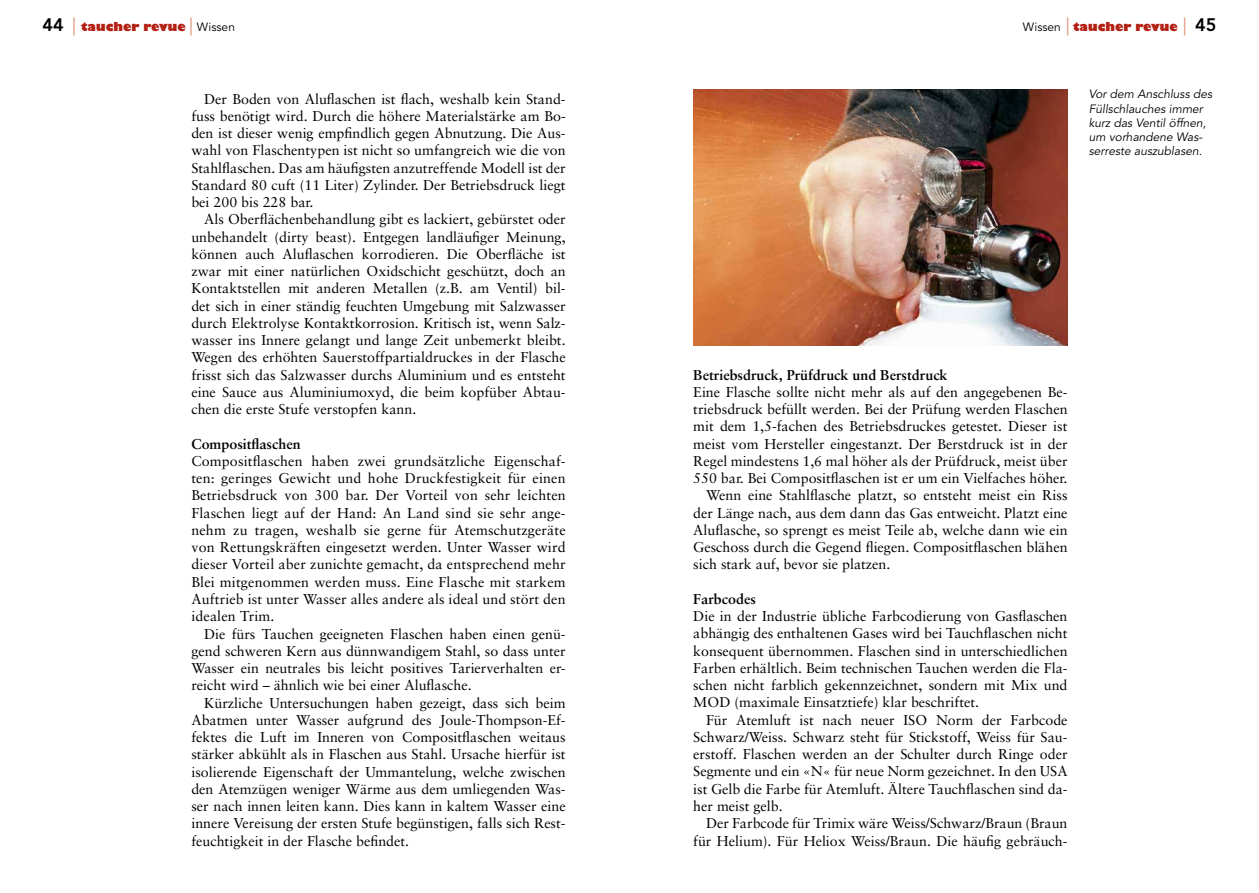
<style>
.page{position:relative;width:1259px;height:893px;background:#fff}
.page>*{position:absolute;margin:0;border:0;box-sizing:border-box;transform-origin:0 0}
.t1{font:14.25px/17.2px "Sabon";color:#000;text-align:justify}
.t2{font:700 14.25px "Sabon";color:#000}
.t3{font:italic 12px/14.2px "Avenir";color:#000}
.t4{font:800 12px "Gill Sans";color:#b42013}
.s1{font-family:"Avenir";font-size:18px;color:#000}
.s2{font-family:"Avenir";font-weight:400;font-size:18px;color:#dd8f75}
.s3{font-family:"Avenir";font-weight:400;color:#000}
</style>
<div class="page">
<img style="left:693px;top:89px;width:374px;height:256px">
<p class="t4" style="left:43px;top:19px;width:194px"><span class="s1">44</span> <span class="s2">|</span> taucher revue <span class="s2">|</span> <span class="s3">Wissen</span></p>
<p class="t1" style="left:191px;top:90px;width:376px;text-indent:13px">Der Boden von Aluflaschen ist flach, weshalb kein Stand&shy;fuss benötigt wird. Durch die höhere Materialstärke am Bo&shy;den ist dieser wenig empfindlich gegen Abnutzung. Die Aus&shy;wahl von Flaschentypen ist nicht so umfangreich wie die von Stahlflaschen. Das am häufigsten anzutreffende Modell ist der Standard 80 cuft (11 Liter) Zylinder. Der Betriebsdruck liegt bei 200 bis 228 bar.</p>
<p class="t1" style="left:191px;top:211px;width:376px;text-indent:13px">Als Oberflächenbehandlung gibt es lackiert, gebürstet oder unbehandelt (dirty beast). Entgegen landläufiger Meinung, können auch Aluflaschen korrodieren. Die Oberfläche ist zwar mit einer natürlichen Oxidschicht geschützt, doch an Kontaktstellen mit anderen Metallen (z.B. am Ventil) bil&shy;det sich in einer ständig feuchten Umgebung mit Salzwasser durch Elektrolyse Kontaktkorrosion. Kritisch ist, wenn Salz&shy;wasser ins Innere gelangt und lange Zeit unbemerkt bleibt.<br>Wegen des erhöhten Sauerstoffpartialdruckes in der Flasche frisst sich das Salzwasser durchs Aluminium und es entsteht eine Sauce aus Aluminiumoxyd, die beim kopfüber Abtau&shy;chen die erste Stufe verstopfen kann.</p>
<p class="t2" style="left:191px;top:435px;width:111px">Compositflaschen</p>
<p class="t1" style="left:191px;top:452px;width:376px">Compositflaschen haben zwei grundsätzliche Eigenschaf&shy;ten: geringes Gewicht und hohe Druckfestigkeit für einen Betriebsdruck von 300 bar. Der Vorteil von sehr leichten Flaschen liegt auf der Hand: An Land sind sie sehr ange&shy;nehm zu tragen, weshalb sie gerne für Atemschutzgeräte von Rettungskräften eingesetzt werden. Unter Wasser wird dieser Vorteil aber zunichte gemacht, da entsprechend mehr Blei mitgenommen werden muss. Eine Flasche mit starkem Auftrieb ist unter Wasser alles andere als ideal und stört den idealen Trim.</p>
<p class="t1" style="left:191px;top:625px;width:376px;text-indent:13px">Die fürs Tauchen geeigneten Flaschen haben einen genü&shy;gend schweren Kern aus dünnwandigem Stahl, so dass unter Wasser ein neutrales bis leicht positives Tarierverhalten er&shy;reicht wird – ähnlich wie bei einer Aluflasche.</p>
<p class="t1" style="left:191px;top:694px;width:376px;text-indent:13px">Kürzliche Untersuchungen haben gezeigt, dass sich beim Abatmen unter Wasser aufgrund des Joule-Thompson-Ef&shy;fektes die Luft im Inneren von Compositflaschen weitaus stärker abkühlt als in Flaschen aus Stahl. Ursache hierfür ist isolierende Eigenschaft der Ummantelung, welche zwischen den Atemzügen weniger Wärme aus dem umliegenden Was&shy;ser nach innen leiten kann. Dies kann in kaltem Wasser eine innere Vereisung der ersten Stufe begünstigen, falls sich Rest&shy;feuchtigkeit in der Flasche befindet.</p>
<p class="t4" style="left:1023px;top:19px;width:195px"><span class="s3">Wissen</span> <span class="s2">|</span> taucher revue <span class="s2">|</span> <span class="s1">45</span></p>
<p class="t3" style="left:1089px;top:87px;width:125px">Vor dem Anschluss des<br>Füllschlauches immer kurz das Ventil öffnen, um vorhandene Was&shy;serreste auszublasen.</p>
<p class="t2" style="left:693px;top:366px;width:256px">Betriebsdruck, Prüfdruck und Berstdruck</p>
<p class="t1" style="left:693px;top:383px;width:376px">Eine Flasche sollte nicht mehr als auf den angegebenen Be-</p>
<p class="t1" style="left:693px;top:400px;width:376px">triebsdruck befüllt werden. Bei der Prüfung werden Flaschen</p>
<p class="t1" style="left:693px;top:418px;width:376px">mit dem 1,5-fachen des Betriebsdruckes getestet. Dieser ist</p>
<p class="t1" style="left:693px;top:435px;width:376px">meist vom Hersteller eingestanzt. Der Berstdruck ist in der</p>
<p class="t1" style="left:693px;top:452px;width:376px">Regel mindestens 1,6 mal höher als der Prüfdruck, meist über</p>
<p class="t1" style="left:693px;top:469px;width:376px">550 bar. Bei Compositflaschen ist er um ein Vielfaches höher.</p>
<p class="t1" style="left:706px;top:487px;width:363px">Wenn eine Stahlflasche platzt, so entsteht meist ein Riss</p>
<p class="t1" style="left:693px;top:504px;width:376px">der Länge nach, aus dem dann das Gas entweicht. Platzt eine</p>
<p class="t1" style="left:693px;top:521px;width:376px">Aluflasche, so sprengt es meist Teile ab, welche dann wie ein</p>
<p class="t1" style="left:693px;top:538px;width:376px">Geschoss durch die Gegend fliegen. Compositflaschen blähen</p>
<p class="t1" style="left:693px;top:556px;width:199px">sich stark auf, bevor sie platzen.</p>
<p class="t2" style="left:693px;top:590px;width:64px">Farbcodes</p>
<p class="t1" style="left:693px;top:607px;width:376px">Die in der Industrie übliche Farbcodierung von Gasflaschen abhängig des enthaltenen Gases wird bei Tauchflaschen nicht konsequent übernommen. Flaschen sind in unterschiedlichen Farben erhältlich. Beim technischen Tauchen werden die Fla&shy;schen nicht farblich gekennzeichnet, sondern mit Mix und MOD (maximale Einsatztiefe) klar beschriftet.</p>
<p class="t1" style="left:693px;top:711px;width:376px;text-indent:13px">Für Atemluft ist nach neuer ISO Norm der Farbcode Schwarz/Weiss. Schwarz steht für Stickstoff, Weiss für Sau&shy;erstoff. Flaschen werden an der Schulter durch Ringe oder Segmente und ein «N« für neue Norm gezeichnet. In den USA ist Gelb die Farbe für Atemluft. Ältere Tauchflaschen sind da&shy;her meist gelb.</p>
<p class="t1" style="left:693px;top:814px;width:376px;text-align:right">Der Farbcode für Trimix wäre Weiss/Schwarz/Braun (Braun für Helium). Für Heliox Weiss/Braun. Die häufig gebräuch-</p>
</div>
